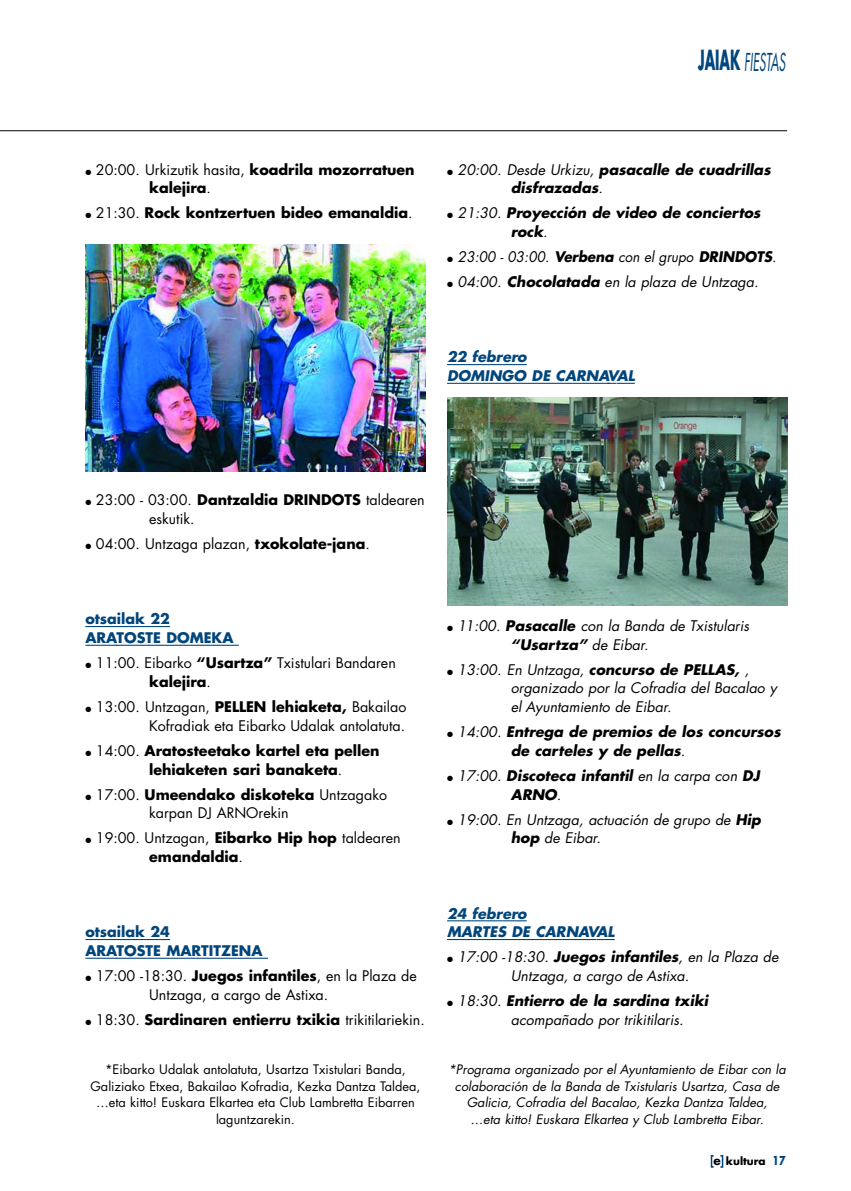
<style>
.page{position:relative;width:851px;height:1191px;background:#fff}
.page>*{position:absolute;margin:0;border:0;box-sizing:border-box;transform-origin:0 0}
.t1{font:italic 24px "Futura";color:#00457b;scale:.5 1}
.t2{font:italic 14.25px/18.8px "Futura";color:#000}
.t3{font:14.25px/18.8px "Futura";color:#000}
.t4{font:700 14.25px/18.8px "Futura";color:#000}
.t5{font:italic 700 14.25px/18.8px "Futura";color:#000}
.t6{font:700 14.25px/18.8px "Futura";color:#00457b}
.t7{font:italic 700 14.25px/18.8px "Futura";color:#00457b}
.t8{font:italic 12.75px/16.8px "Futura";color:#000;text-align:center}
.t9{font:12.75px/16.8px "Futura";color:#000;text-align:center}
.t10{font:700 10.5px "Futura";color:#000}
.s1{font-weight:700;font-style:normal;font-size:27px}
.s2{font-weight:400}
.s3{font-weight:700}
.s4{font-size:12px}
.s5{font-size:12px;color:#00457b}
</style>
<div class="page">
<div style="left:710px;top:1155px;width:4px;height:12px;border:2px solid #00457b"></div>
<div style="left:719px;top:1155px;width:4px;height:12px;border:2px solid #00457b"></div>
<hr style="left:85px;top:626px;width:85px;height:1px;background:#00457b">
<hr style="left:85px;top:644px;width:32px;height:2px;background:#00457b">
<hr style="left:116px;top:644px;width:123px;height:2px;background:#00457b">
<hr style="left:85px;top:939px;width:85px;height:1px;background:#00457b">
<hr style="left:85px;top:957px;width:32px;height:1px;background:#00457b">
<hr style="left:116px;top:957px;width:85px;height:1px;background:#00457b">
<hr style="left:201px;top:957px;width:67px;height:1px;background:#00457b">
<hr style="left:447px;top:364px;width:55px;height:1px;background:#00457b">
<svg style="left:502px;top:364px;width:24px;height:1px"></svg>
<hr style="left:447px;top:383px;width:162px;height:1px;background:#00457b">
<svg style="left:607px;top:383px;width:27px;height:1px"></svg>
<hr style="left:447px;top:920px;width:55px;height:1px;background:#00457b">
<svg style="left:502px;top:920px;width:24px;height:1px"></svg>
<hr style="left:447px;top:939px;width:35px;height:1px;background:#00457b">
<hr style="left:482px;top:939px;width:107px;height:1px;background:#00457b">
<svg style="left:589px;top:939px;width:25px;height:1px"></svg>
<hr style="left:0;top:130px;width:787px;height:1px;background:#000">
<img style="left:86px;top:245px;width:339px;height:227px">
<img style="left:447px;top:397px;width:340px;height:209px">
<h1 class="t1" style="left:698px;top:51px;width:177px"><span class="s1">JAIAK</span> FIESTAS</h1>
<p class="t4" style="left:149px;top:161px;width:267px;text-indent:-64px">● <span class="s2">20:00. Urkizutik hasita,</span> koadrila mozorratuen kalejira<span class="s2">.</span></p>
<p class="t4" style="left:85px;top:205px;width:328px">● <span class="s2">21:30.</span> Rock kontzertuen bideo emanaldia<span class="s2">.</span></p>
<p class="t5" style="left:511px;top:161px;width:261px;text-indent:-64px">● <span class="s2">20:00. Desde Urkizu,</span> pasacalle de cuadrillas disfrazadas<span class="s2">.</span></p>
<p class="t5" style="left:511px;top:205px;width:251px;text-indent:-64px">● <span class="s2">21:30.</span> Proyección de video de conciertos rock<span class="s2">.</span></p>
<p class="t2" style="left:447px;top:249px;width:331px">● 23:00 - 03:00. <span class="s3">Verbena</span> con el grupo <span class="s3">DRINDOTS</span>.</p>
<p class="t2" style="left:447px;top:274px;width:313px">● 04:00. <span class="s3">Chocolatada</span> en la plaza de Untzaga.</p>
<p class="t7" style="left:447px;top:349px;width:189px">22 febrero<br>DOMINGO DE CARNAVAL</p>
<p class="t3" style="left:149px;top:492px;width:277px;text-indent:-64px">● 23:00 - 03:00. <span class="s3">Dantzaldia DRINDOTS</span> taldearen eskutik.</p>
<p class="t3" style="left:85px;top:536px;width:286px">● 04:00. Untzaga plazan, <span class="s3">txokolate-jana</span>.</p>
<p class="t6" style="left:85px;top:611px;width:150px">otsailak 22<br>ARATOSTE DOMEKA</p>
<p class="t3" style="left:149px;top:655px;width:248px;text-indent:-64px">● 11:00. Eibarko <span class="s3">“Usartza”</span> Txistulari Bandaren <span class="s3">kalejira</span>.</p>
<p class="t3" style="left:85px;top:698px;width:322px;text-align:right">● 13:00. Untzagan, <span class="s3">PELLEN lehiaketa,</span> Bakailao<br>Kofradiak eta Eibarko Udalak antolatuta.</p>
<p class="t4" style="left:149px;top:742px;width:232px;text-indent:-64px">● <span class="s2">14:00.</span> Aratosteetako kartel eta pellen lehiaketen sari banaketa<span class="s2">.</span></p>
<p class="t3" style="left:149px;top:786px;width:239px;text-indent:-64px">● 17:00. <span class="s3">Umeendako diskoteka</span> Untzagako karpan DJ ARNOrekin</p>
<p class="t3" style="left:149px;top:830px;width:253px;text-indent:-64px">● 19:00. Untzagan, <span class="s3">Eibarko Hip hop</span> taldearen <span class="s3">emandaldia</span>.</p>
<p class="t6" style="left:85px;top:924px;width:179px">otsailak 24<br>ARATOSTE MARTITZENA</p>
<p class="t3" style="left:149px;top:967px;width:269px;text-indent:-64px">● 17:00 -18:30. <span class="s3">Juegos infantiles</span>, en la Plaza de<br>Untzaga, a cargo de Astixa.</p>
<p class="t4" style="left:85px;top:1011px;width:341px">● <span class="s2">18:30.</span> Sardinaren entierru txikia <span class="s2">trikitilariekin.</span></p>
<p class="t9" style="left:90px;top:1062px;width:331px">*Eibarko Udalak antolatuta, Usartza Txistulari Banda, Galiziako Etxea, Bakailao Kofradia, Kezka Dantza Taldea, …eta kitto! Euskara Elkartea eta Club Lambretta Eibarren laguntzarekin.</p>
<p class="t2" style="left:511px;top:617px;width:240px;text-indent:-64px">● 11:00. <span class="s3">Pasacalle</span> con la Banda de Txistularis <span class="s3">“Usartza”</span> de Eibar.</p>
<p class="t2" style="left:511px;top:661px;width:267px;text-indent:-64px">● 13:00. En Untzaga, <span class="s3">concurso de PELLAS,</span> , organizado por la Cofradía del Bacalao y el Ayuntamiento de Eibar.</p>
<p class="t5" style="left:511px;top:723px;width:271px;text-indent:-64px">● <span class="s2">14:00.</span> Entrega de premios de los concursos de carteles y de pellas<span class="s2">.</span></p>
<p class="t5" style="left:511px;top:767px;width:250px;text-indent:-64px">● <span class="s2">17:00.</span> Discoteca infantil <span class="s2">en la carpa con</span> DJ<br>ARNO<span class="s2">.</span></p>
<p class="t2" style="left:511px;top:811px;width:251px;text-indent:-64px">● 19:00. En Untzaga, actuación de grupo de <span class="s3">Hip hop</span> de Eibar.</p>
<p class="t7" style="left:447px;top:905px;width:169px">24 febrero<br>MARTES DE CARNAVAL</p>
<p class="t2" style="left:511px;top:949px;width:269px;text-indent:-64px">● 17:00 -18:30. <span class="s3">Juegos infantiles</span>, en la Plaza de<br>Untzaga, a cargo de Astixa.</p>
<p class="t2" style="left:511px;top:993px;width:199px;text-indent:-64px">● 18:30. <span class="s3">Entierro de la sardina txiki </span>acompañado por trikitilaris.</p>
<p class="t8" style="left:448px;top:1062px;width:339px">*Programa organizado por el Ayuntamiento de Eibar con la colaboración de la Banda de Txistularis Usartza, Casa de Galicia, Cofradía del Bacalao, Kezka Dantza Taldea,<br>…eta kitto! Euskara Elkartea y Club Lambretta Eibar.</p>
<p class="t10" style="left:713px;top:1156px;width:74px"><span class="s4">e</span> kultura <span class="s5">17</span></p>
</div>
